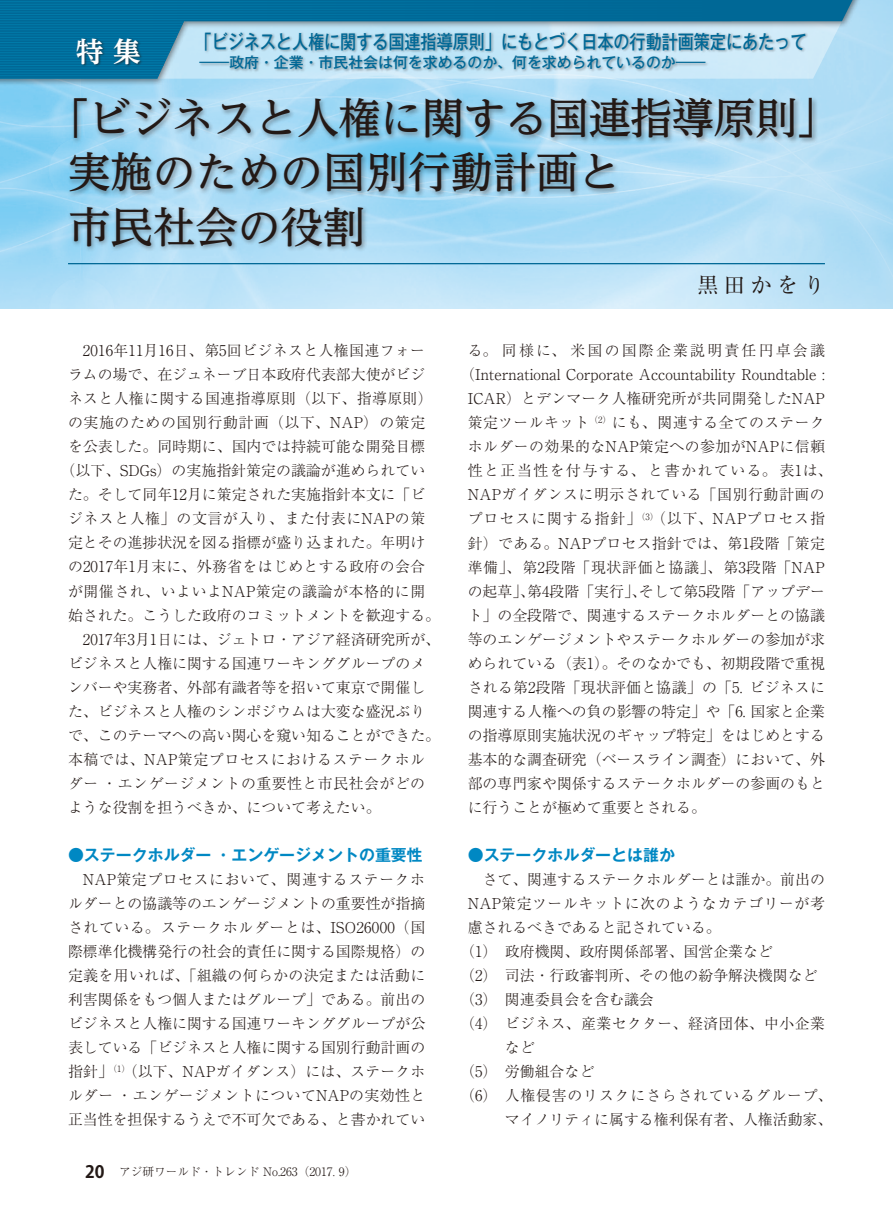
<style>
.page{position:relative;width:893px;height:1212px;background:#fff}
.page>*{position:absolute;margin:0;border:0;box-sizing:border-box;transform-origin:0 0}
.t1{font:500 42.45px/54.2px "UD Reimin Pr 6 N";color:#231916}
.t2{font:700 27.6px "UD Reimin Pr 6 N";color:#fff}
.t3{font:21.3px "Ryumin Pr 6 N";letter-spacing:.25em;color:#231916}
.t4{font:500 19.2px "Gothic MB101 Pr 6 N";color:#006896;scale:.84 1}
.t5{font:700 15.9px "Gothic MB101 Pr 6 N De";color:#0088c3}
.t6{font:300 14.85px/24px "Ryumin Pr 6 N";color:#231916;text-align:justify}
.t7{font:300 14.85px "Ryumin Pr 6 N";letter-spacing:.025em;color:#231916}
.t8{font:300 14.85px "Ryumin Pr 6 N";letter-spacing:.04em;color:#231916}
.t9{font:300 14.85px "Ryumin Pr 6 N";letter-spacing:.035em;color:#231916}
.t10{font:300 14.85px "Ryumin Pr 6 N";letter-spacing:.02em;color:#231916}
.t11{font:500 14.85px "Gothic MB101 Pr 6 N";color:#006896;scale:2 1}
.t12{font:300 14.85px "Ryumin Pr 6 N";letter-spacing:.065em;color:#231916}
.t13{font:300 14.85px "Ryumin Pr 6 N";letter-spacing:.045em;color:#231916}
.t14{font:300 14.85px "Ryumin Pr 6 N";letter-spacing:.03em;color:#231916}
.t15{font:300 14.85px "Ryumin Pr 6 N";letter-spacing:.055em;color:#231916}
.t16{font:300 14.85px "Ryumin Pr 6 N";letter-spacing:.105em;color:#231916}
.t17{font:300 14.85px "Ryumin Pr 6 N";letter-spacing:.15em;color:#231916}
.t18{font:300 11.7px "Ryumin Pr 6 N";color:#231916}
.s1{font-family:"Koz Go Pr 6 N";font-weight:700;font-size:16.95px}
</style>
<div class="page">
<div style="left:0;top:0;width:866px;height:86px;background:#231916;opacity:.5"></div>
<svg style="left:732px;top:0;width:127px;height:79px;background:#77b2ce"></svg>
<svg style="left:0;top:0;width:732px;height:79px;background:#378db2"></svg>
<hr style="left:68px;top:263px;width:757px;height:1px;background:#006896">
<div style="left:76px;top:37px;width:67px;height:30px;background:#231916;opacity:.6"></div>
<div style="left:199px;top:31px;width:610px;height:42px;background:#231916;opacity:.4"></div>
<div style="left:67px;top:96px;width:751px;height:157px;background:#231916;opacity:.4"></div>
<h2 class="t2" style="left:76px;top:29px;width:66px">特 集</h2>
<p class="t4" style="left:196px;top:25px;width:729px">「ビジネスと人権に関する国連指導原則」にもとづく日本の行動計画策定にあたって</p>
<p class="t11" style="left:200px;top:50px;width:254px">―政府・企業・市民社会は何を求めるのか、何を求められているのか―</p>
<h1 class="t1" style="left:68px;top:90px;width:773px;text-indent:-21px">「ビジネスと人権に関する国連指導原則」実施のための国別行動計画と<br>市民社会の役割</h1>
<p class="t10" style="left:83px;top:339px;width:344px">2016年11月16日、第5回ビジネスと人権国連フォー</p>
<p class="t6" style="left:68px;top:362px;width:359px">ラムの場で、在ジュネーブ日本政府代表部大使がビジ</p>
<p class="t7" style="left:68px;top:387px;width:366px">ネスと人権に関する国連指導原則（以下、指導原則）</p>
<p class="t8" style="left:68px;top:411px;width:359px">の実施のための国別行動計画（以下、NAP）の策定</p>
<p class="t6" style="left:68px;top:434px;width:359px">を公表した。同時期に、国内では持続可能な開発目標</p>
<p class="t6" style="left:61px;top:458px;width:366px">（以下、SDGs）の実施指針策定の議論が進められてい</p>
<p class="t6" style="left:68px;top:482px;width:359px">た。そして同年12月に策定された実施指針本文に「ビ</p>
<p class="t9" style="left:68px;top:507px;width:359px">ジネスと人権」の文言が入り、また付表にNAPの策</p>
<p class="t6" style="left:68px;top:530px;width:359px">定とその進捗状況を図る指標が盛り込まれた。年明け</p>
<p class="t7" style="left:68px;top:555px;width:359px">の2017年1月末に、外務省をはじめとする政府の会合</p>
<p class="t8" style="left:68px;top:579px;width:359px">が開催され、いよいよNAP策定の議論が本格的に開</p>
<p class="t6" style="left:68px;top:602px;width:374px">始された。こうした政府のコミットメントを歓迎する。</p>
<p class="t6" style="left:83px;top:626px;width:359px">2017年3月1日には、ジェトロ・アジア経済研究所が、</p>
<p class="t6" style="left:68px;top:650px;width:359px">ビジネスと人権に関する国連ワーキンググループのメ</p>
<p class="t6" style="left:68px;top:674px;width:359px">ンバーや実務者、外部有識者等を招いて東京で開催し</p>
<p class="t6" style="left:68px;top:698px;width:359px">た、ビジネスと人権のシンポジウムは大変な盛況ぶり</p>
<p class="t6" style="left:68px;top:722px;width:374px">で、このテーマへの高い関心を窺い知ることができた。</p>
<p class="t8" style="left:68px;top:747px;width:359px">本稿では、NAP策定プロセスにおけるステークホル</p>
<p class="t9" style="left:68px;top:771px;width:359px">ダー・エンゲージメントの重要性と市民社会がどの</p>
<p class="t6" style="left:68px;top:794px;width:314px">ような役割を担うべきか、について考えたい。</p>
<p class="t5" style="left:68px;top:841px;width:356px">●ステークホルダー・エンゲージメントの重要性</p>
<p class="t6" style="left:68px;top:866px;width:359px;text-indent:15px">NAP策定プロセスにおいて、関連するステークホルダーとの協議等のエンゲージメントの重要性が指摘されている。ステークホルダーとは、ISO26000（国際標準化機構発行の社会的責任に関する国際規格）の定義を用いれば、「組織の何らかの決定または活動に利害関係をもつ個人またはグループ」である。前出のビジネスと人権に関する国連ワーキンググループが公表している「ビジネスと人権に関する国別行動計画の指針」<sup>（1）</sup>（以下、NAPガイダンス）には、ステークホルダー・エンゲージメントについてNAPの実効性と正当性を担保するうえで不可欠である、と書かれてい</p>
<p class="t18" style="left:85px;top:1162px;width:273px"><span class="s1">20</span> アジ研ワールド・トレンド No.263（2017. 9）</p>
<h3 class="t3" style="left:697px;top:268px;width:129px">黒田かをり</h3>
<p class="t17" style="left:468px;top:339px;width:359px">る。同様に、米国の国際企業説明責任円卓会議</p>
<p class="t6" style="left:460px;top:362px;width:366px">（International Corporate Accountability Roundtable :</p>
<p class="t6" style="left:468px;top:386px;width:359px">ICAR）とデンマーク人権研究所が共同開発したNAP</p>
<p class="t7" style="left:468px;top:411px;width:359px">策定ツールキット<sup>（2）</sup>にも、関連する全てのステーク</p>
<p class="t14" style="left:468px;top:435px;width:359px">ホルダーの効果的なNAP策定への参加がNAPに信頼</p>
<p class="t16" style="left:468px;top:459px;width:366px">性と正当性を付与する、と書かれている。表1は、</p>
<p class="t8" style="left:468px;top:483px;width:359px">NAPガイダンスに明示されている「国別行動計画の</p>
<p class="t12" style="left:468px;top:507px;width:359px">プロセスに関する指針」<sup>（3）</sup>（以下、NAPプロセス指</p>
<p class="t6" style="left:468px;top:530px;width:359px">針）である。NAPプロセス指針では、第1段階「策定</p>
<p class="t13" style="left:468px;top:555px;width:359px">準備」、第2段階「現状評価と協議」、第3段階「NAP</p>
<p class="t6" style="left:468px;top:578px;width:359px">の起草」、第4段階「実行」、そして第5段階「アップデー</p>
<p class="t6" style="left:468px;top:602px;width:359px">ト」の全段階で、関連するステークホルダーとの協議</p>
<p class="t6" style="left:468px;top:626px;width:359px">等のエンゲージメントやステークホルダーの参加が求</p>
<p class="t6" style="left:468px;top:650px;width:359px">められている（表1）。そのなかでも、初期段階で重視</p>
<p class="t10" style="left:468px;top:675px;width:359px">される第2段階「現状評価と協議」の「5. ビジネスに</p>
<p class="t6" style="left:468px;top:698px;width:359px">関連する人権への負の影響の特定」や「6. 国家と企業</p>
<p class="t6" style="left:468px;top:722px;width:359px">の指導原則実施状況のギャップ特定」をはじめとする</p>
<p class="t6" style="left:468px;top:746px;width:359px">基本的な調査研究（ベースライン調査）において、外</p>
<p class="t6" style="left:468px;top:770px;width:359px">部の専門家や関係するステークホルダーの参画のもと</p>
<p class="t6" style="left:468px;top:794px;width:240px">に行うことが極めて重要とされる。</p>
<p class="t5" style="left:468px;top:841px;width:209px">●ステークホルダーとは誰か</p>
<p class="t6" style="left:483px;top:866px;width:344px">さて、関連するステークホルダーとは誰か。前出の</p>
<p class="t9" style="left:468px;top:892px;width:359px">NAP策定ツールキットに次のようなカテゴリーが考</p>
<p class="t6" style="left:468px;top:914px;width:254px">慮されるべきであると記されている。</p>
<p class="t6" style="left:460px;top:938px;width:314px">（1）　政府機関、政府関係部署、国営企業など</p>
<p class="t6" style="left:460px;top:962px;width:359px">（2）　司法・行政審判所、その他の紛争解決機関など</p>
<p class="t6" style="left:460px;top:986px;width:195px">（3）　関連委員会を含む議会</p>
<p class="t7" style="left:460px;top:1012px;width:366px">（4）　ビジネス、産業セクター、経済団体、中小企業</p>
<p class="t6" style="left:505px;top:1034px;width:31px">など</p>
<p class="t6" style="left:460px;top:1058px;width:135px">（5）　労働組合など</p>
<p class="t15" style="left:460px;top:1084px;width:374px">（6）　人権侵害のリスクにさらされているグループ、</p>
<p class="t6" style="left:505px;top:1107px;width:329px">マイノリティに属する権利保有者、人権活動家、</p>
</div>
